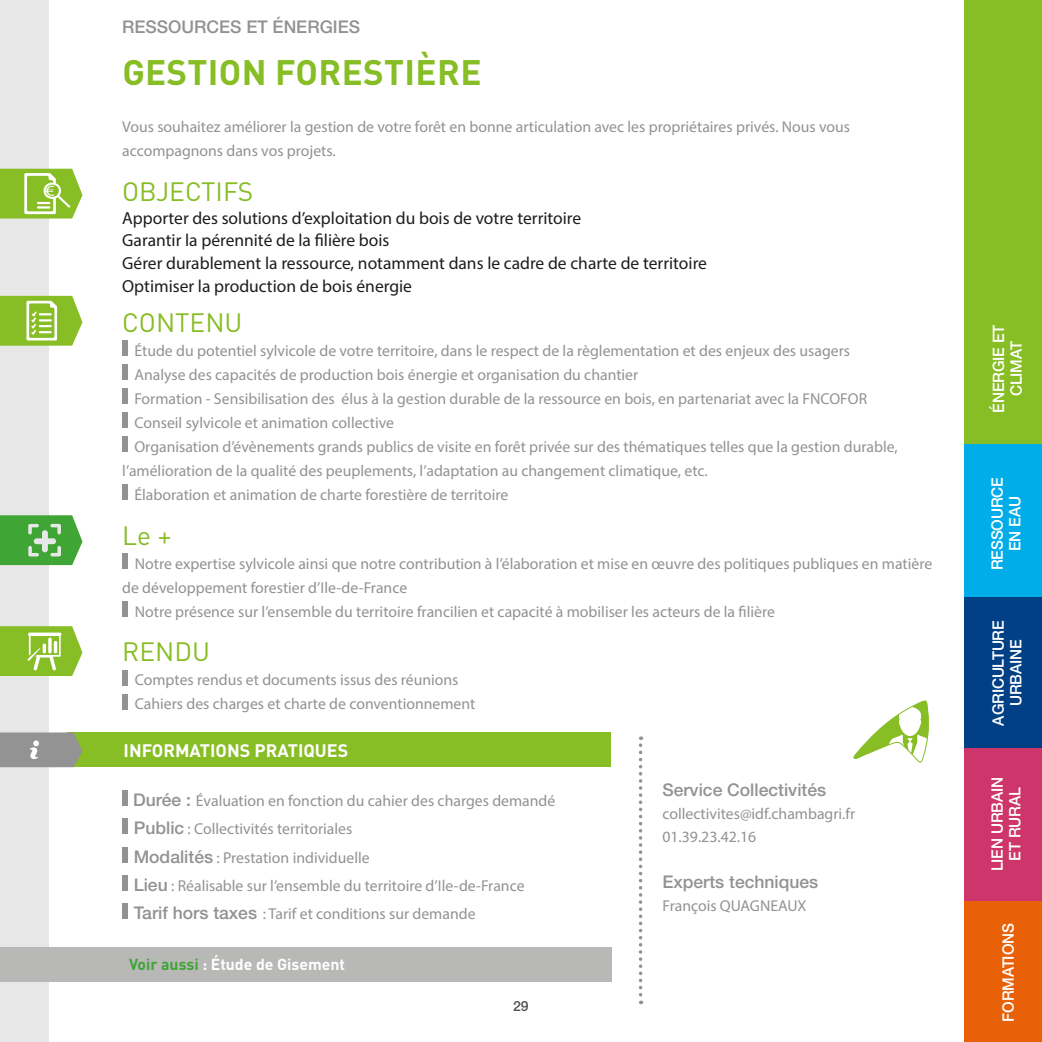
<style>
.page{position:relative;width:1042px;height:1042px;background:#fff}
.page>*{position:absolute;margin:0;border:0;box-sizing:border-box;transform-origin:0 0}
.t1{font:700 35px "DIN Pro";letter-spacing:.01em;color:#87bd25}
.t2{font:26.25px "DIN Pro";color:#87bd25}
.t3{font:700 17.85px "DIN Pro";color:#fff}
.t4{font:17.5px "Myriad Pro";color:#1d1d1b}
.t5{font:500 17.5px "Helvetica Neue";color:#939292}
.t6{font:15.75px "Myriad Pro";color:#939292}
.t7{font:500 15.75px/17.5px "Helvetica Neue";letter-spacing:-.01em;color:#fff;text-align:center}
.t8{font:700 15.75px "DIN Pro";color:#fff}
.t9{font:500 14px "Helvetica Neue";color:#545352}
.s1{font-family:"Helvetica Neue";font-weight:500;font-size:17.5px}
.s2{color:#3fa535}
</style>
<div class="page">
<div style="left:964px;top:293px;width:78px;height:151px;background:#87bd25"></div>
<div style="left:964px;top:597px;width:78px;height:151px;background:#024086"></div>
<div style="left:964px;top:901px;width:78px;height:141px;background:#e86109"></div>
<div style="left:964px;top:748px;width:78px;height:153px;background:#ce356b"></div>
<div style="left:964px;top:444px;width:78px;height:153px;background:#00ade9"></div>
<div style="left:122px;top:340px;width:6px;height:16px;background:#939292"></div>
<div style="left:122px;top:364px;width:6px;height:16px;background:#939292"></div>
<div style="left:122px;top:388px;width:6px;height:16px;background:#939292"></div>
<div style="left:122px;top:412px;width:6px;height:16px;background:#939292"></div>
<div style="left:122px;top:436px;width:6px;height:16px;background:#939292"></div>
<div style="left:122px;top:484px;width:6px;height:16px;background:#939292"></div>
<div style="left:122px;top:553px;width:6px;height:16px;background:#939292"></div>
<div style="left:122px;top:600px;width:6px;height:16px;background:#939292"></div>
<div style="left:122px;top:669px;width:6px;height:16px;background:#939292"></div>
<div style="left:122px;top:693px;width:6px;height:16px;background:#939292"></div>
<div style="left:67px;top:732px;width:544px;height:35px;background:#87bd25"></div>
<div style="left:122px;top:790px;width:6px;height:15px;background:#939292"></div>
<div style="left:122px;top:818px;width:6px;height:16px;background:#939292"></div>
<div style="left:122px;top:846px;width:6px;height:16px;background:#939292"></div>
<div style="left:122px;top:875px;width:6px;height:16px;background:#939292"></div>
<div style="left:122px;top:903px;width:6px;height:16px;background:#939292"></div>
<svg style="left:639px;top:736px;width:3px;height:268px"></svg>
<div style="left:0;top:0;width:48px;height:1042px;background:#e8e7e7"></div>
<svg style="left:0;top:169px;width:82px;height:49px;background:#9ec94f"></svg>
<svg style="left:0;top:296px;width:82px;height:50px;background:#9dc94d"></svg>
<svg style="left:0;top:626px;width:82px;height:50px;background:#9cc84b"></svg>
<svg style="left:0;top:732px;width:82px;height:35px;background:#979991"></svg>
<div style="left:0;top:947px;width:611px;height:34px;background:#b8b8b7"></div>
<svg style="left:0;top:515px;width:82px;height:50px;background:#5db154"></svg>
<svg style="left:853px;top:700px;width:76px;height:63px"></svg>
<div style="left:964px;top:0;width:78px;height:316px;background:#87bd25"></div>
<p class="t5" style="left:122px;top:17px;width:239px">RESSOURCES ET ÉNERGIES</p>
<p class="t1" style="left:122px;top:49px;width:361px">GESTION FORESTIÈRE</p>
<p class="t6" style="left:122px;top:117px;width:729px">Vous souhaitez améliorer la gestion de votre forêt en bonne articulation avec les propriétaires privés. Nous vous</p>
<p class="t6" style="left:122px;top:141px;width:215px">accompagnons dans vos projets.</p>
<p class="t2" style="left:122px;top:174px;width:133px">OBJECTIFS</p>
<p class="t4" style="left:122px;top:207px;width:460px">Apporter des solutions d’exploitation du bois de votre territoire</p>
<p class="t4" style="left:122px;top:230px;width:269px">Garantir la pérennité de la filière bois</p>
<p class="t4" style="left:122px;top:252px;width:586px">Gérer durablement la ressource, notamment dans le cadre de charte de territoire</p>
<p class="t4" style="left:122px;top:275px;width:291px">Optimiser la production de bois énergie</p>
<p class="t2" style="left:122px;top:305px;width:122px">CONTENU</p>
<p class="t6" style="left:134px;top:341px;width:717px">Étude du potentiel sylvicole de votre territoire, dans le respect de la règlementation et des enjeux des usagers</p>
<p class="t6" style="left:134px;top:365px;width:505px">Analyse des capacités de production bois énergie et organisation du chantier</p>
<p class="t6" style="left:134px;top:389px;width:734px">Formation - Sensibilisation des élus à la gestion durable de la ressource en bois, en partenariat avec la FNCOFOR</p>
<p class="t6" style="left:134px;top:413px;width:261px">Conseil sylvicole et animation collective</p>
<p class="t6" style="left:134px;top:437px;width:765px">Organisation d’évènements grands publics de visite en forêt privée sur des thématiques telles que la gestion durable,</p>
<p class="t6" style="left:122px;top:461px;width:587px">l’amélioration de la qualité des peuplements, l’adaptation au changement climatique, etc.</p>
<p class="t6" style="left:134px;top:485px;width:375px">Élaboration et animation de charte forestière de territoire</p>
<p class="t2" style="left:122px;top:517px;width:51px">Le +</p>
<p class="t6" style="left:135px;top:554px;width:799px">Notre expertise sylvicole ainsi que notre contribution à l’élaboration et mise en œuvre des politiques publiques en matière</p>
<p class="t6" style="left:122px;top:577px;width:286px">de développement forestier d’Ile-de-France</p>
<p class="t6" style="left:135px;top:601px;width:641px">Notre présence sur l’ensemble du territoire francilien et capacité à mobiliser les acteurs de la filière</p>
<p class="t2" style="left:122px;top:634px;width:89px">RENDU</p>
<p class="t6" style="left:135px;top:670px;width:325px">Comptes rendus et documents issus des réunions</p>
<p class="t6" style="left:135px;top:694px;width:342px">Cahiers des charges et charte de conventionnement</p>
<p class="t3" style="left:124px;top:738px;width:226px">INFORMATIONS PRATIQUES</p>
<p class="t6" style="left:133px;top:790px;width:424px"><span class="s1">Durée :</span> Évaluation en fonction du cahier des charges demandé</p>
<p class="t6" style="left:134px;top:819px;width:220px"><span class="s1">Public</span> : Collectivités territoriales</p>
<p class="t6" style="left:134px;top:847px;width:238px"><span class="s1">Modalités</span> : Prestation individuelle</p>
<p class="t6" style="left:134px;top:876px;width:392px"><span class="s1">Lieu</span> : Réalisable sur l’ensemble du territoire d’Ile-de-France</p>
<p class="t6" style="left:134px;top:904px;width:343px"><span class="s1">Tarif hors taxes</span> : Tarif et conditions sur demande</p>
<p class="t8" style="left:129px;top:954px;width:218px"><span class="s2">Voir aussi</span> : Étude de Gisement</p>
<p class="t9" style="left:513px;top:997px;width:17px">29</p>
<p class="t5" style="left:662px;top:779px;width:165px">Service Collectivités</p>
<p class="t6" style="left:662px;top:804px;width:194px">collectivites@idf.chambagri.fr</p>
<p class="t6" style="left:662px;top:826px;width:95px">01.39.23.42.16</p>
<p class="t5" style="left:662px;top:871px;width:157px">Experts techniques</p>
<p class="t6" style="left:662px;top:895px;width:146px">François QUAGNEAUX</p>
<p class="t7" style="left:989px;top:413px;width:90px;rotate:-90deg">ÉNERGIE ET<br>CLIMAT</p>
<p class="t7" style="left:988px;top:570px;width:95px;rotate:-90deg">RESSOURCE<br>EN EAU</p>
<p class="t7" style="left:989px;top:725px;width:107px;rotate:-90deg">AGRICULTURE<br>URBAINE</p>
<p class="t7" style="left:988px;top:871px;width:96px;rotate:-90deg">LIEN URBAIN<br>ET RURAL</p>
<p class="t7" style="left:999px;top:1021px;width:100px;rotate:-90deg">FORMATIONS</p>
</div>
